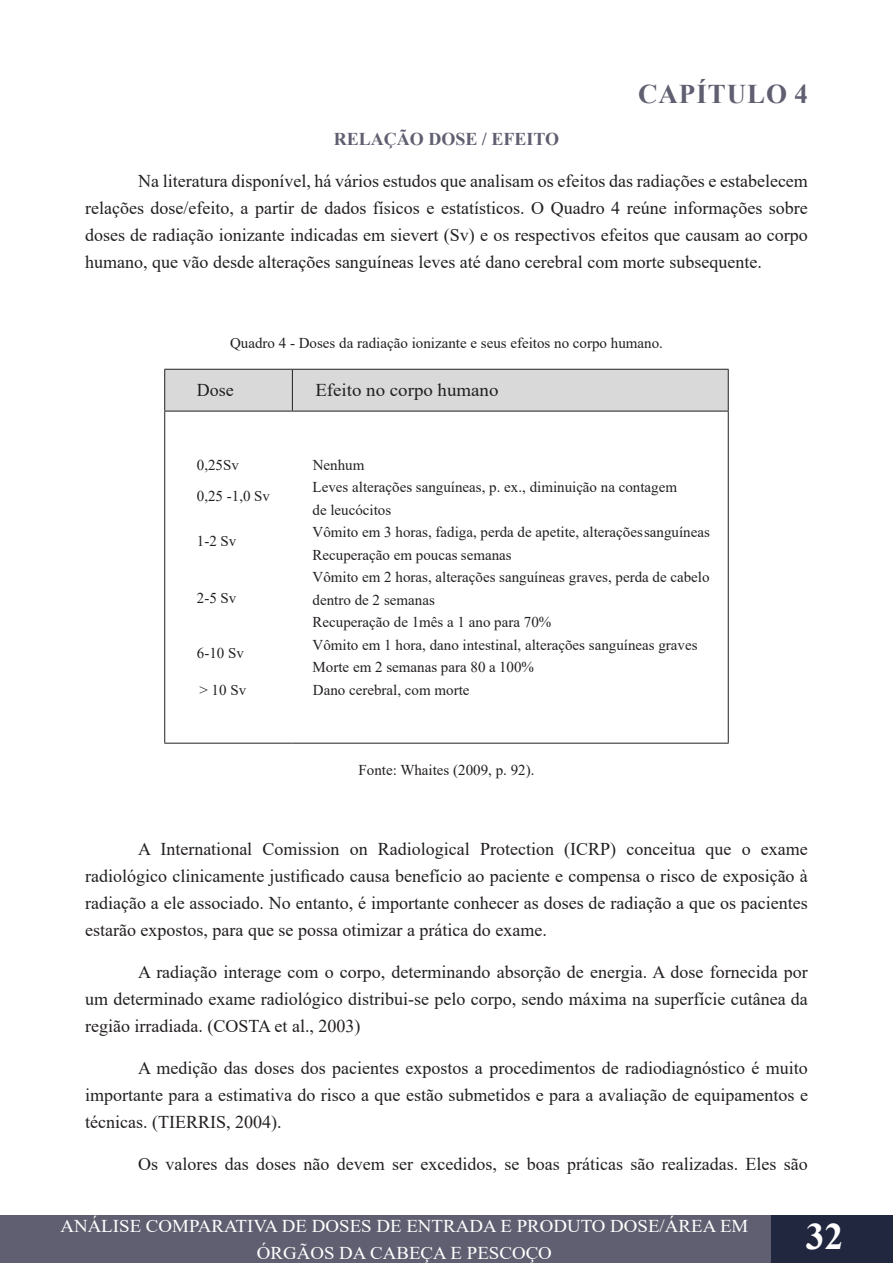
<style>
.page{position:relative;width:893px;height:1263px;background:#fff}
.page>*{position:absolute;margin:0;border:0;box-sizing:border-box;transform-origin:0 0}
.t1{font:700 37.5px "Times New Roman";color:#fff}
.t2{font:700 27px "Times New Roman";letter-spacing:.035em;color:#5f5f71}
.t3{font:18px/27px "Times New Roman";color:#231f20;text-align:justify}
.t4{font:18px/27px "Times New Roman";color:#fff;text-align:center;scale:1.05 1}
.t5{font:18px "Times New Roman";color:#231f20;scale:1.05 1}
.t6{font:700 18px "Times New Roman";color:#5f5f71}
.t7{font:15px/22.5px "Times New Roman";color:#231f20}
</style>
<div class="page">
<div style="left:0;top:1215px;width:893px;height:48px;background:#5f5f71"></div>
<div style="left:771px;top:1215px;width:122px;height:48px;background:#21273f"></div>
<hr style="left:892px;top:1215px;width:1px;height:48px;background:#5f5f71">
<div style="left:165px;top:370px;width:563px;height:41px;background:#d9d9d9"></div>
<hr style="left:164px;top:369px;width:128px;height:1px;background:#231f20">
<hr style="left:164px;top:370px;width:1px;height:41px;background:#231f20">
<hr style="left:292px;top:369px;width:437px;height:1px;background:#231f20">
<hr style="left:292px;top:370px;width:1px;height:41px;background:#231f20">
<hr style="left:728px;top:370px;width:1px;height:41px;background:#231f20">
<hr style="left:164px;top:411px;width:128px;height:1px;background:#231f20">
<hr style="left:164px;top:411px;width:1px;height:332px;background:#231f20">
<hr style="left:292px;top:411px;width:437px;height:1px;background:#231f20">
<hr style="left:728px;top:411px;width:1px;height:332px;background:#231f20">
<hr style="left:164px;top:743px;width:128px;height:1px;background:#231f20">
<hr style="left:292px;top:743px;width:437px;height:1px;background:#231f20">
<p class="t2" style="left:638px;top:75px;width:171px">CAPÍTULO 4</p>
<p class="t6" style="left:334px;top:126px;width:227px">RELAÇÃO DOSE / EFEITO</p>
<p class="t3" style="left:85px;top:167px;width:724px;text-indent:53px">Na literatura disponível, há vários estudos que analisam os efeitos das radiações e estabelecem relações dose/efeito, a partir de dados físicos e estatísticos. O Quadro 4 reúne informações sobre doses de radiação ionizante indicadas em sievert (Sv) e os respectivos efeitos que causam ao corpo humano, que vão desde alterações sanguíneas leves até dano cerebral com morte subsequente.</p>
<p class="t7" style="left:230px;top:331px;width:434px">Quadro 4 - Doses da radiação ionizante e seus efeitos no corpo humano.</p>
<p class="t3" style="left:197px;top:376px;width:38px">Dose</p>
<p class="t5" style="left:315px;top:378px;width:176px">Efeito no corpo humano</p>
<p class="t7" style="left:197px;top:453px;width:44px">0,25Sv</p>
<p class="t7" style="left:313px;top:453px;width:53px">Nenhum</p>
<p class="t7" style="left:197px;top:484px;width:75px">0,25 -1,0 Sv</p>
<p class="t7" style="left:313px;top:476px;width:366px">Leves alterações sanguíneas, p. ex., diminuição na contagem de leucócitos</p>
<p class="t7" style="left:197px;top:529px;width:41px">1-2 Sv</p>
<p class="t7" style="left:313px;top:521px;width:399px">Vômito em 3 horas, fadiga, perda de apetite, alterações sanguíneas<br>Recuperação em poucas semanas</p>
<p class="t7" style="left:313px;top:566px;width:398px">Vômito em 2 horas, alterações sanguíneas graves, perda de cabelo</p>
<p class="t7" style="left:197px;top:587px;width:41px">2-5 Sv</p>
<p class="t7" style="left:313px;top:588px;width:124px">dentro de 2 semanas</p>
<p class="t7" style="left:313px;top:611px;width:240px">Recuperação de 1mês a 1 ano para 70%</p>
<p class="t7" style="left:197px;top:641px;width:49px">6-10 Sv</p>
<p class="t7" style="left:313px;top:633px;width:386px">Vômito em 1 hora, dano intestinal, alterações sanguíneas graves<br>Morte em 2 semanas para 80 a 100%</p>
<p class="t7" style="left:199px;top:678px;width:48px">&gt; 10 Sv</p>
<p class="t7" style="left:313px;top:678px;width:158px">Dano cerebral, com morte</p>
<p class="t7" style="left:358px;top:758px;width:177px">Fonte: Whaites (2009, p. 92).</p>
<p class="t3" style="left:85px;top:834px;width:724px;text-indent:53px">A International Comission on Radiological Protection (ICRP) conceitua que o exame radiológico clinicamente justificado causa benefício ao paciente e compensa o risco de exposição à radiação a ele associado. No entanto, é importante conhecer as doses de radiação a que os pacientes estarão expostos, para que se possa otimizar a prática do exame.</p>
<p class="t3" style="left:85px;top:957px;width:724px;text-indent:53px">A radiação interage com o corpo, determinando absorção de energia. A dose fornecida por um determinado exame radiológico distribui-se pelo corpo, sendo máxima na superfície cutânea da região irradiada. (COSTA et al., 2003)</p>
<p class="t3" style="left:85px;top:1053px;width:724px;text-indent:53px">A medição das doses dos pacientes expostos a procedimentos de radiodiagnóstico é muito importante para a estimativa do risco a que estão submetidos e para a avaliação de equipamentos e técnicas. (TIERRIS, 2004).</p>
<p class="t3" style="left:138px;top:1149px;width:671px">Os valores das doses não devem ser excedidos, se boas práticas são realizadas. Eles são</p>
<p class="t4" style="left:60px;top:1211px;width:657px">ANÁLISE COMPARATIVA DE DOSES DE ENTRADA E PRODUTO DOSE/ÁREA EM<br>ÓRGÃOS DA CABEÇA E PESCOÇO</p>
<h1 class="t1" style="left:806px;top:1209px;width:39px">32</h1>
</div>
